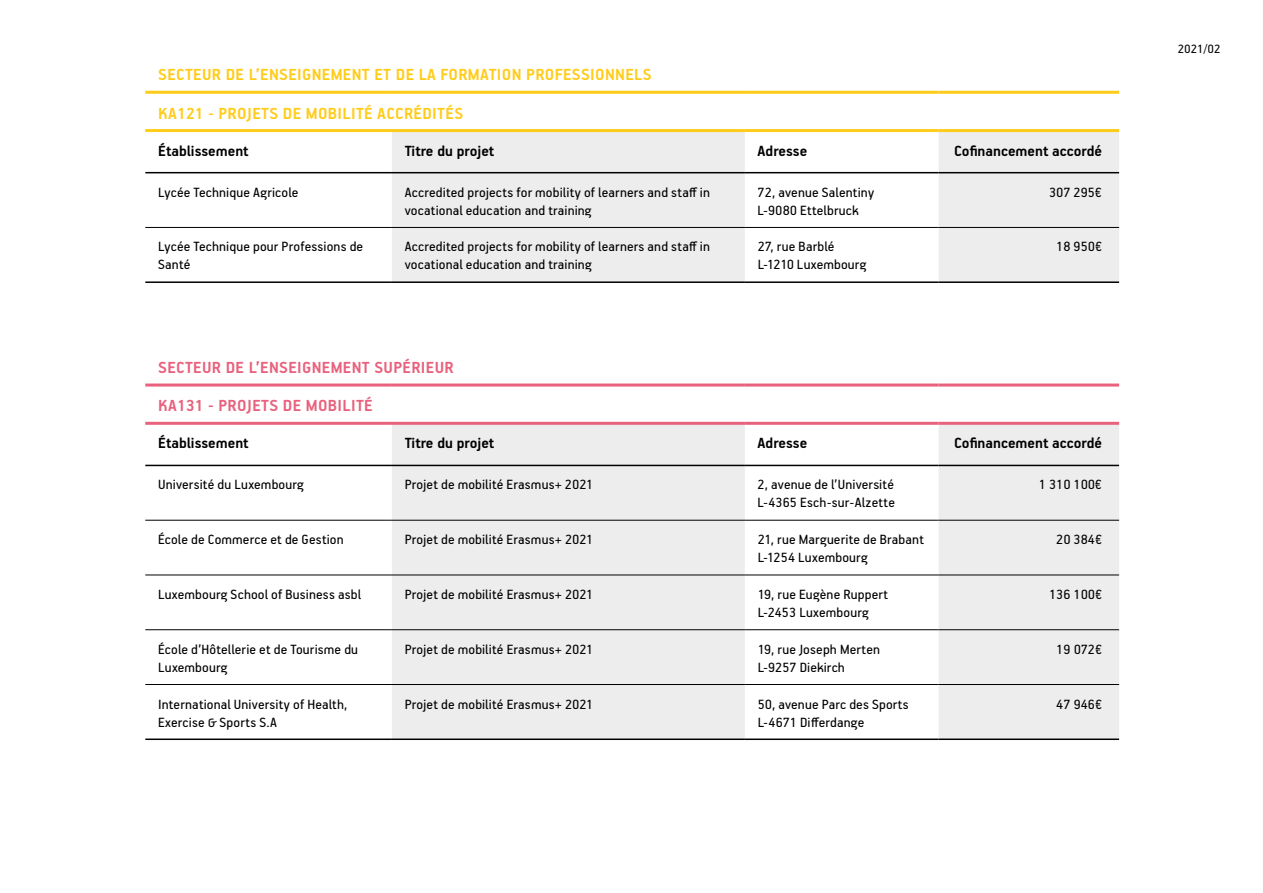
<style>
.page{position:relative;width:1263px;height:893px;background:#fff}
.page>*{position:absolute;margin:0;border:0;box-sizing:border-box;transform-origin:0 0}
.t1{font:700 18px/38.2px "PF Handbook Pro";letter-spacing:.02em;color:#ffcc1a}
.t2{font:700 18px/38.2px "PF Handbook Pro";letter-spacing:.02em;color:#e8617d}
.t3{font:700 16.5px "PF Handbook Pro";color:#000}
.t4{font:15px/18px "PF Handbook Pro";letter-spacing:.01em;color:#000}
.t5{font:13.5px "PF Handbook Pro";color:#000}
</style>
<div class="page">
<div style="left:392px;top:132px;width:727px;height:149px;background:#ededed"></div>
<svg style="left:745px;top:132px;width:193px;height:149px"></svg>
<hr style="left:145px;top:172px;width:247px;height:1px;background:#000">
<hr style="left:392px;top:172px;width:353px;height:1px;background:#000">
<hr style="left:745px;top:172px;width:193px;height:1px;background:#000">
<hr style="left:938px;top:172px;width:181px;height:1px;background:#000">
<hr style="left:145px;top:91px;width:247px;height:3px;background:#ffcc1a">
<hr style="left:392px;top:91px;width:353px;height:3px;background:#ffcc1a">
<hr style="left:745px;top:91px;width:193px;height:3px;background:#ffcc1a">
<hr style="left:938px;top:91px;width:181px;height:3px;background:#ffcc1a">
<hr style="left:145px;top:129px;width:247px;height:3px;background:#ffcc1a">
<hr style="left:392px;top:129px;width:353px;height:3px;background:#ffcc1a">
<hr style="left:745px;top:129px;width:193px;height:3px;background:#ffcc1a">
<hr style="left:938px;top:129px;width:181px;height:3px;background:#ffcc1a">
<hr style="left:145px;top:227px;width:247px;height:1px;background:#000">
<hr style="left:392px;top:227px;width:353px;height:1px;background:#000">
<hr style="left:745px;top:227px;width:193px;height:1px;background:#000">
<hr style="left:938px;top:227px;width:181px;height:1px;background:#000">
<hr style="left:145px;top:281px;width:247px;height:2px;background:#000">
<hr style="left:392px;top:281px;width:353px;height:2px;background:#000">
<hr style="left:745px;top:281px;width:193px;height:2px;background:#000">
<hr style="left:938px;top:281px;width:181px;height:2px;background:#000">
<div style="left:392px;top:425px;width:727px;height:313px;background:#ededed"></div>
<svg style="left:745px;top:425px;width:193px;height:313px"></svg>
<hr style="left:145px;top:465px;width:247px;height:1px;background:#000">
<hr style="left:392px;top:465px;width:353px;height:1px;background:#000">
<hr style="left:745px;top:465px;width:193px;height:1px;background:#000">
<hr style="left:938px;top:465px;width:181px;height:1px;background:#000">
<hr style="left:145px;top:383px;width:247px;height:3px;background:#e8617d">
<hr style="left:392px;top:383px;width:353px;height:3px;background:#e8617d">
<hr style="left:745px;top:383px;width:193px;height:3px;background:#e8617d">
<hr style="left:938px;top:383px;width:181px;height:3px;background:#e8617d">
<hr style="left:145px;top:422px;width:247px;height:3px;background:#e8617d">
<hr style="left:392px;top:422px;width:353px;height:3px;background:#e8617d">
<hr style="left:745px;top:422px;width:193px;height:3px;background:#e8617d">
<hr style="left:938px;top:422px;width:181px;height:3px;background:#e8617d">
<hr style="left:145px;top:520px;width:247px;height:1px;background:#000">
<hr style="left:392px;top:520px;width:353px;height:1px;background:#000">
<hr style="left:745px;top:520px;width:193px;height:1px;background:#000">
<hr style="left:938px;top:520px;width:181px;height:1px;background:#000">
<hr style="left:145px;top:575px;width:247px;height:1px;background:#000">
<hr style="left:392px;top:575px;width:353px;height:1px;background:#000">
<hr style="left:745px;top:575px;width:193px;height:1px;background:#000">
<hr style="left:938px;top:575px;width:181px;height:1px;background:#000">
<hr style="left:145px;top:629px;width:247px;height:1px;background:#000">
<hr style="left:392px;top:629px;width:353px;height:1px;background:#000">
<hr style="left:745px;top:629px;width:193px;height:1px;background:#000">
<hr style="left:938px;top:629px;width:181px;height:1px;background:#000">
<hr style="left:145px;top:684px;width:247px;height:1px;background:#000">
<hr style="left:392px;top:684px;width:353px;height:1px;background:#000">
<hr style="left:745px;top:684px;width:193px;height:1px;background:#000">
<hr style="left:938px;top:684px;width:181px;height:1px;background:#000">
<hr style="left:145px;top:738px;width:247px;height:2px;background:#000">
<hr style="left:392px;top:738px;width:353px;height:2px;background:#000">
<hr style="left:745px;top:738px;width:193px;height:2px;background:#000">
<hr style="left:938px;top:738px;width:181px;height:2px;background:#000">
<p class="t1" style="left:158px;top:55px;width:495px">SECTEUR DE L’ENSEIGNEMENT ET DE LA FORMATION PROFESSIONNELS<br>KA121 - PROJETS DE MOBILITÉ ACCRÉDITÉS</p>
<p class="t3" style="left:158px;top:141px;width:92px">Établissement</p>
<p class="t3" style="left:405px;top:141px;width:91px">Titre du projet</p>
<p class="t3" style="left:758px;top:141px;width:51px">Adresse</p>
<p class="t3" style="left:954px;top:141px;width:149px">Cofinancement accordé</p>
<p class="t4" style="left:158px;top:183px;width:142px">Lycée Technique Agricole</p>
<p class="t4" style="left:405px;top:183px;width:307px">Accredited projects for mobility of learners and staff in vocational education and training</p>
<p class="t4" style="left:758px;top:183px;width:118px">72, avenue Salentiny<br>L-9080 Ettelbruck</p>
<p class="t4" style="left:1049px;top:183px;width:55px">307 295€</p>
<p class="t4" style="left:158px;top:237px;width:207px">Lycée Technique pour Professions de<br>Santé</p>
<p class="t4" style="left:405px;top:237px;width:307px">Accredited projects for mobility of learners and staff in vocational education and training</p>
<p class="t4" style="left:758px;top:237px;width:110px">27, rue Barblé<br>L-1210 Luxembourg</p>
<p class="t4" style="left:1056px;top:237px;width:47px">18 950€</p>
<p class="t2" style="left:158px;top:348px;width:297px">SECTEUR DE L’ENSEIGNEMENT SUPÉRIEUR<br>KA131 - PROJETS DE MOBILITÉ</p>
<p class="t3" style="left:158px;top:433px;width:92px">Établissement</p>
<p class="t3" style="left:405px;top:433px;width:91px">Titre du projet</p>
<p class="t3" style="left:758px;top:433px;width:51px">Adresse</p>
<p class="t3" style="left:954px;top:433px;width:149px">Cofinancement accordé</p>
<p class="t4" style="left:158px;top:475px;width:147px">Université du Luxembourg</p>
<p class="t4" style="left:405px;top:475px;width:190px">Projet de mobilité Erasmus+ 2021</p>
<p class="t4" style="left:758px;top:475px;width:139px">2, avenue de l’Université<br>L-4365 Esch-sur-Alzette</p>
<p class="t4" style="left:1039px;top:475px;width:65px">1 310 100€</p>
<p class="t4" style="left:158px;top:530px;width:187px">École de Commerce et de Gestion</p>
<p class="t4" style="left:405px;top:530px;width:190px">Projet de mobilité Erasmus+ 2021</p>
<p class="t4" style="left:758px;top:530px;width:168px">21, rue Marguerite de Brabant<br>L-1254 Luxembourg</p>
<p class="t4" style="left:1056px;top:530px;width:47px">20 384€</p>
<p class="t4" style="left:158px;top:585px;width:204px">Luxembourg School of Business asbl</p>
<p class="t4" style="left:405px;top:585px;width:190px">Projet de mobilité Erasmus+ 2021</p>
<p class="t4" style="left:758px;top:585px;width:132px">19, rue Eugène Ruppert<br>L-2453 Luxembourg</p>
<p class="t4" style="left:1049px;top:585px;width:55px">136 100€</p>
<p class="t4" style="left:158px;top:640px;width:202px">École d’Hôtellerie et de Tourisme du<br>Luxembourg</p>
<p class="t4" style="left:405px;top:640px;width:190px">Projet de mobilité Erasmus+ 2021</p>
<p class="t4" style="left:758px;top:640px;width:124px">19, rue Joseph Merten<br>L-9257 Diekirch</p>
<p class="t4" style="left:1056px;top:640px;width:47px">19 072€</p>
<p class="t4" style="left:158px;top:694px;width:191px">International University of Health,<br>Exercise &amp; Sports S.A</p>
<p class="t4" style="left:405px;top:694px;width:190px">Projet de mobilité Erasmus+ 2021</p>
<p class="t4" style="left:758px;top:694px;width:153px">50, avenue Parc des Sports<br>L-4671 Differdange</p>
<p class="t4" style="left:1056px;top:694px;width:47px">47 946€</p>
<p class="t5" style="left:1178px;top:40px;width:44px">2021/02</p>
</div>
